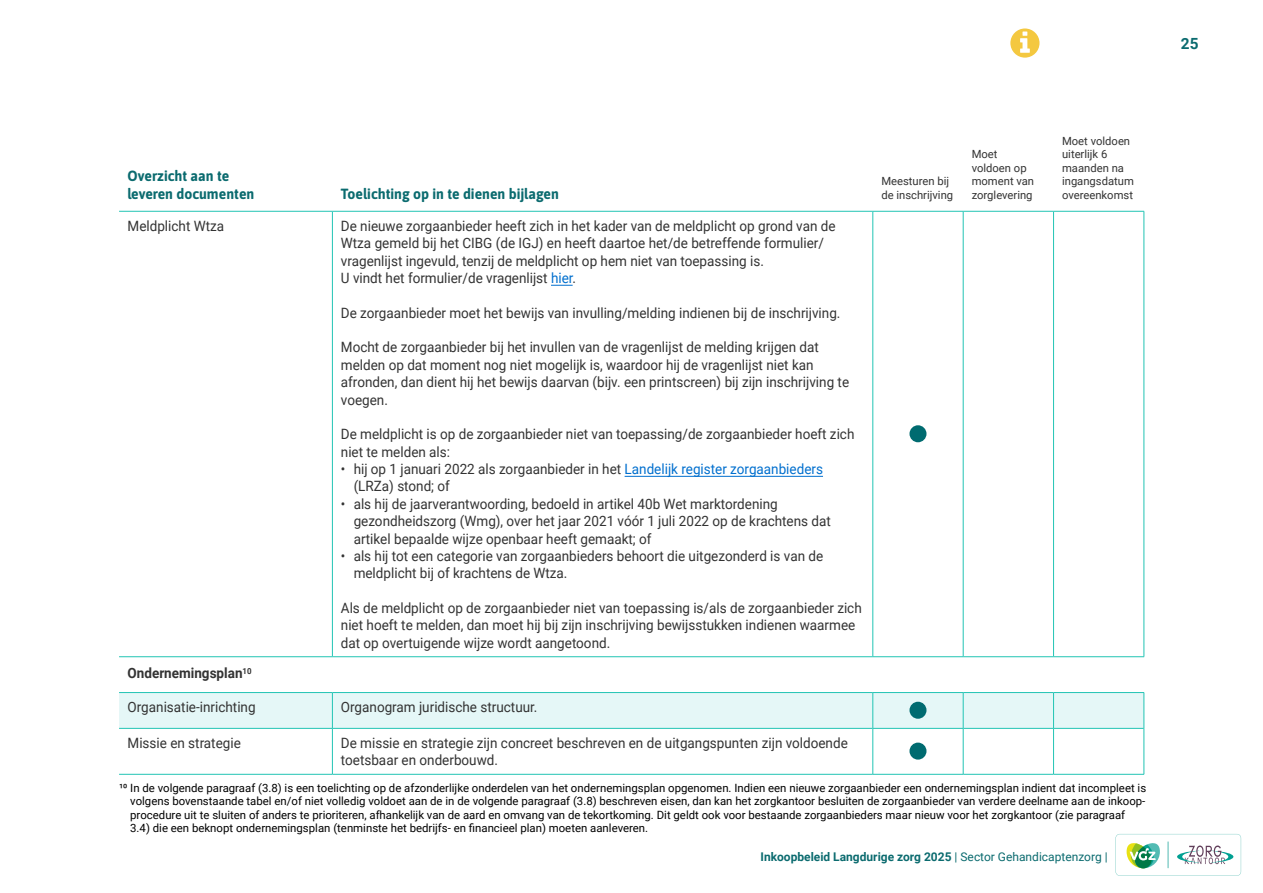
<style>
.page{position:relative;width:1263px;height:893px;background:#fff}
.page>*{position:absolute;margin:0;border:0;box-sizing:border-box;transform-origin:0 0}
.t1{font:700 15.45px "Roboto";color:#0b6b6f}
.Subkop_Tabel_processtappen_2024{font:700 14.7px/17.7px "Asap";color:#0b6b6f;scale:.95 1}
.Plat_Tabel_Inkoopbeleid_2024{font:14.25px/17.4px "Roboto";color:#333;scale:.95 1}
.Plat_Tabel_Inkoopbeleid_2024-2{font:700 14.25px "Roboto";color:#333;scale:.95 1}
.t2{font:700 12px "Roboto";color:#0b6b6f}
.voetnoot{font:11.4px/13.5px "Roboto";color:#000}
.PLAT_IN{font:11.25px/13.5px "Roboto";color:#333}
.Subkop_Tabel_processtappen_2024-2{font:11.25px/13.5px "Roboto";color:#333}
.s1{color:#006fce}
.s2{font-weight:400}
</style>
<div class="page">
<svg style="left:1115px;top:834px;width:126px;height:42px"></svg>
<svg style="left:1010px;top:28px;width:29px;height:30px"></svg>
<svg style="left:331px;top:212px;width:813px;height:444px"></svg>
<svg style="left:119px;top:657px;width:1025px;height:117px"></svg>
<div style="left:119px;top:693px;width:1025px;height:35px;background:#e5f7f7"></div>
<hr style="left:119px;top:211px;width:213px;height:1px;background:#22c4b4">
<hr style="left:332px;top:211px;width:541px;height:1px;background:#22c4b4">
<hr style="left:873px;top:211px;width:90px;height:1px;background:#22c4b4">
<hr style="left:963px;top:211px;width:90px;height:1px;background:#22c4b4">
<hr style="left:1053px;top:211px;width:91px;height:1px;background:#22c4b4">
<hr style="left:119px;top:728px;width:213px;height:1px;background:#22c4b4">
<hr style="left:119px;top:774px;width:213px;height:1px;background:#22c4b4">
<hr style="left:333px;top:728px;width:539px;height:1px;background:#22c4b4">
<hr style="left:332px;top:774px;width:541px;height:1px;background:#22c4b4">
<hr style="left:873px;top:728px;width:90px;height:1px;background:#22c4b4">
<hr style="left:963px;top:728px;width:90px;height:1px;background:#22c4b4">
<hr style="left:1054px;top:728px;width:90px;height:1px;background:#22c4b4">
<hr style="left:873px;top:774px;width:90px;height:1px;background:#22c4b4">
<hr style="left:963px;top:774px;width:90px;height:1px;background:#22c4b4">
<hr style="left:1053px;top:774px;width:91px;height:1px;background:#22c4b4">
<hr style="left:332px;top:211px;width:1px;height:445px;background:#22c4b4">
<hr style="left:872px;top:211px;width:1px;height:445px;background:#22c4b4">
<hr style="left:963px;top:211px;width:1px;height:445px;background:#22c4b4">
<hr style="left:1053px;top:211px;width:1px;height:445px;background:#22c4b4">
<hr style="left:332px;top:693px;width:1px;height:35px;background:#22c4b4">
<hr style="left:872px;top:693px;width:1px;height:35px;background:#22c4b4">
<hr style="left:963px;top:693px;width:1px;height:35px;background:#22c4b4">
<hr style="left:1053px;top:693px;width:1px;height:35px;background:#22c4b4">
<hr style="left:332px;top:728px;width:1px;height:46px;background:#22c4b4">
<hr style="left:872px;top:728px;width:1px;height:46px;background:#22c4b4">
<hr style="left:963px;top:728px;width:1px;height:46px;background:#22c4b4">
<hr style="left:1053px;top:728px;width:1px;height:46px;background:#22c4b4">
<hr style="left:119px;top:656px;width:213px;height:1px;background:#22c4b4">
<hr style="left:332px;top:656px;width:541px;height:1px;background:#22c4b4">
<hr style="left:873px;top:656px;width:90px;height:1px;background:#22c4b4">
<hr style="left:963px;top:656px;width:90px;height:1px;background:#22c4b4">
<hr style="left:1053px;top:656px;width:91px;height:1px;background:#22c4b4">
<hr style="left:119px;top:692px;width:213px;height:1px;background:#22c4b4">
<hr style="left:332px;top:692px;width:541px;height:1px;background:#22c4b4">
<hr style="left:873px;top:692px;width:90px;height:1px;background:#22c4b4">
<hr style="left:963px;top:692px;width:90px;height:1px;background:#22c4b4">
<hr style="left:1053px;top:692px;width:91px;height:1px;background:#22c4b4">
<hr style="left:1144px;top:211px;width:1px;height:445px;background:#22c4b4">
<hr style="left:1144px;top:693px;width:1px;height:35px;background:#22c4b4">
<hr style="left:1144px;top:728px;width:1px;height:46px;background:#22c4b4">
<svg style="left:551px;top:285px;width:22px;height:1px"></svg>
<hr style="left:625px;top:476px;width:198px;height:1px;background:#006fce">
<div style="left:909px;top:425px;width:17px;height:17px;background:#006b70;border-radius:50%"></div>
<div style="left:909px;top:702px;width:17px;height:17px;background:#006b70;border-radius:50%"></div>
<div style="left:909px;top:743px;width:17px;height:17px;background:#006b70;border-radius:50%"></div>
<p class="Subkop_Tabel_processtappen_2024" style="left:128px;top:166px;width:135px">Overzicht aan te leveren documenten</p>
<p class="Subkop_Tabel_processtappen_2024" style="left:341px;top:184px;width:231px">Toelichting op in te dienen bijlagen</p>
<p class="Subkop_Tabel_processtappen_2024-2" style="left:881px;top:174px;width:73px">Meesturen bij de inschrijving</p>
<p class="PLAT_IN" style="left:972px;top:147px;width:64px">Moet voldoen op moment van zorglevering</p>
<p class="PLAT_IN" style="left:1062px;top:133px;width:73px">Moet voldoen uiterlijk 6 maanden na ingangsdatum overeenkomst</p>
<p class="Plat_Tabel_Inkoopbeleid_2024" style="left:128px;top:217px;width:103px">Meldplicht Wtza</p>
<p class="Plat_Tabel_Inkoopbeleid_2024" style="left:341px;top:217px;width:522px">De nieuwe zorgaanbieder heeft zich in het kader van de meldplicht op grond van de<br>Wtza gemeld bij het CIBG (de IGJ) en heeft daartoe het/de betreffende formulier/ vragenlijst ingevuld, tenzij de meldplicht op hem niet van toepassing is.</p>
<p class="Plat_Tabel_Inkoopbeleid_2024" style="left:341px;top:269px;width:249px">U vindt het formulier/de vragenlijst <span class="s1">hier</span>.</p>
<p class="Plat_Tabel_Inkoopbeleid_2024" style="left:341px;top:303px;width:527px">De zorgaanbieder moet het bewijs van invulling/melding indienen bij de inschrijving.</p>
<p class="Plat_Tabel_Inkoopbeleid_2024" style="left:341px;top:338px;width:536px">Mocht de zorgaanbieder bij het invullen van de vragenlijst de melding krijgen dat melden op dat moment nog niet mogelijk is, waardoor hij de vragenlijst niet kan afronden, dan dient hij het bewijs daarvan (bijv. een printscreen) bij zijn inschrijving te voegen.</p>
<p class="Plat_Tabel_Inkoopbeleid_2024" style="left:341px;top:425px;width:542px">De meldplicht is op de zorgaanbieder niet van toepassing/de zorgaanbieder hoeft zich niet te melden als:</p>
<p class="Plat_Tabel_Inkoopbeleid_2024" style="left:354px;top:460px;width:496px;text-indent:-13px">• hij op 1 januari 2022 als zorgaanbieder in het <span class="s1">Landelijk register zorgaanbieders </span>(LRZa) stond; of</p>
<p class="Plat_Tabel_Inkoopbeleid_2024" style="left:354px;top:494px;width:504px;text-indent:-13px">• als hij de jaarverantwoording, bedoeld in artikel 40b Wet marktordening gezondheidszorg (Wmg), over het jaar 2021 vóór 1 juli 2022 op de krachtens dat artikel bepaalde wijze openbaar heeft gemaakt; of</p>
<p class="Plat_Tabel_Inkoopbeleid_2024" style="left:354px;top:547px;width:496px;text-indent:-13px">• als hij tot een categorie van zorgaanbieders behoort die uitgezonderd is van de meldplicht bij of krachtens de Wtza.</p>
<p class="Plat_Tabel_Inkoopbeleid_2024" style="left:341px;top:599px;width:550px">Als de meldplicht op de zorgaanbieder niet van toepassing is/als de zorgaanbieder zich niet hoeft te melden, dan moet hij bij zijn inschrijving bewijsstukken indienen waarmee dat op overtuigende wijze wordt aangetoond.</p>
<p class="Plat_Tabel_Inkoopbeleid_2024-2" style="left:128px;top:663px;width:132px">Ondernemingsplan<sup>10</sup></p>
<p class="Plat_Tabel_Inkoopbeleid_2024" style="left:128px;top:698px;width:136px">Organisatie-inrichting</p>
<p class="Plat_Tabel_Inkoopbeleid_2024" style="left:341px;top:698px;width:208px">Organogram juridische structuur.</p>
<p class="Plat_Tabel_Inkoopbeleid_2024" style="left:128px;top:734px;width:121px">Missie en strategie</p>
<p class="Plat_Tabel_Inkoopbeleid_2024" style="left:341px;top:734px;width:535px">De missie en strategie zijn concreet beschreven en de uitgangspunten zijn voldoende toetsbaar en onderbouwd.</p>
<p class="voetnoot" style="left:130px;top:780px;width:1017px;text-indent:-11px">10 In de volgende paragraaf (3.8) is een toelichting op de afzonderlijke onderdelen van het ondernemingsplan opgenomen. Indien een nieuwe zorgaanbieder een ondernemingsplan indient dat incompleet is volgens bovenstaande tabel en/of niet volledig voldoet aan de in de volgende paragraaf (3.8) beschreven eisen, dan kan het zorgkantoor besluiten de zorgaanbieder van verdere deelname aan de inkoop&shy;procedure uit te sluiten of anders te prioriteren, afhankelijk van de aard en omvang van de tekortkoming. Dit geldt ook voor bestaande zorgaanbieders maar nieuw voor het zorgkantoor (zie paragraaf 3.4) die een beknopt ondernemingsplan (tenminste het bedrijfs- en financieel plan) moeten aanleveren.</p>
<p class="t2" style="left:760px;top:848px;width:349px">Inkoopbeleid Langdurige zorg 2025 <span class="s2">| Sector Gehandicaptenzorg |</span></p>
<p class="t1" style="left:1181px;top:32px;width:19px">25</p>
</div>
